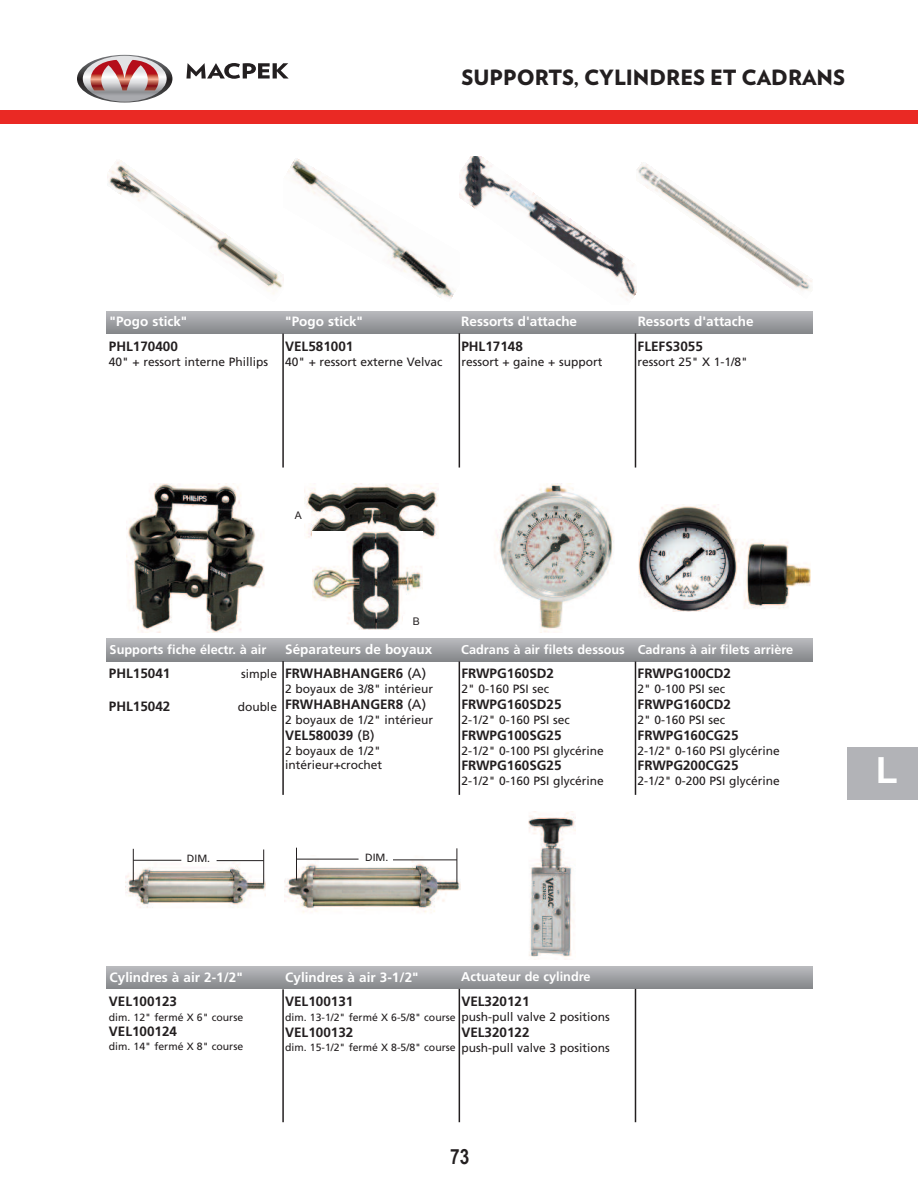
<style>
.page{position:relative;width:918px;height:1188px;background:#fff}
.page>*{position:absolute;margin:0;border:0;box-sizing:border-box;transform-origin:0 0}
.t1{font:700 36px "Arial";color:#fff}
.t2{font:900 21px "Verlag";color:#231f20}
.t3{font:700 21px "Arial Narrow";color:#231f20}
.t4{font:700 13.5px "Frutiger";color:#231f20}
.t5{font:700 13.5px "Frutiger";color:#fff}
.t6{font:700 12.75px "Frutiger";color:#fff}
.t7{font:12px/14.4px "Frutiger";color:#231f20}
.t8{font:10.5px "Frutiger";color:#231f20}
.t9{font:10.5px "Arial";color:#231f20}
.s1{font-weight:400}
</style>
<div class="page">
<img style="left:125px;top:861px;width:141px;height:47px">
<img style="left:107px;top:159px;width:353px;height:140px">
<img style="left:460px;top:156px;width:176px;height:143px">
<img style="left:636px;top:162px;width:176px;height:131px">
<div style="left:107px;top:311px;width:706px;height:22px;background:linear-gradient(to bottom,#b8b9bd,#888a8e)"></div>
<img style="left:126px;top:484px;width:138px;height:148px">
<img style="left:496px;top:484px;width:118px;height:148px">
<div style="left:107px;top:639px;width:706px;height:22px;background:linear-gradient(to bottom,#b7b8bc,#888a8d)"></div>
<img style="left:528px;top:812px;width:47px;height:148px">
<div style="left:107px;top:967px;width:706px;height:22px;background:linear-gradient(to bottom,#b8b8bd,#87898c)"></div>
<hr style="left:282px;top:334px;width:2px;height:134px;background:#231f20">
<hr style="left:459px;top:333px;width:1px;height:135px;background:#231f20">
<hr style="left:635px;top:333px;width:1px;height:135px;background:#231f20">
<hr style="left:282px;top:661px;width:2px;height:134px;background:#231f20">
<hr style="left:459px;top:662px;width:1px;height:133px;background:#231f20">
<hr style="left:635px;top:662px;width:1px;height:133px;background:#231f20">
<hr style="left:282px;top:989px;width:2px;height:133px;background:#231f20">
<hr style="left:459px;top:989px;width:1px;height:133px;background:#231f20">
<hr style="left:635px;top:989px;width:1px;height:133px;background:#231f20">
<img style="left:305px;top:484px;width:134px;height:54px">
<div style="left:0;top:110px;width:918px;height:13px;background:#ea2924"></div>
<img style="left:312px;top:532px;width:110px;height:97px">
<div style="left:404px;top:616px;width:25px;height:14px;background:#fff"></div>
<div style="left:286px;top:510px;width:25px;height:13px;background:#fff"></div>
<img style="left:638px;top:506px;width:172px;height:105px">
<img style="left:285px;top:855px;width:176px;height:58px">
<hr style="left:263px;top:850px;width:1px;height:34px;background:#231f20">
<hr style="left:217px;top:860px;width:47px;height:1px;background:#231f20">
<hr style="left:133px;top:860px;width:48px;height:1px;background:#231f20">
<hr style="left:133px;top:849px;width:1px;height:32px;background:#231f20">
<hr style="left:457px;top:848px;width:1px;height:35px;background:#231f20">
<hr style="left:393px;top:860px;width:64px;height:1px;background:#231f20">
<hr style="left:297px;top:859px;width:62px;height:1px;background:#231f20">
<hr style="left:296px;top:848px;width:1px;height:32px;background:#231f20">
<svg style="left:77px;top:55px;width:95px;height:48px"></svg>
<svg style="left:186px;top:63px;width:103px;height:16px"></svg>
<div style="left:847px;top:747px;width:71px;height:53px;background:#b2b3b7"></div>
<h2 class="t2" style="left:462px;top:69px;width:385px">SUPPORTS, CYLINDRES ET CADRANS</h2>
<p class="t5" style="left:110px;top:316px;width:79px">"Pogo stick"</p>
<p class="t5" style="left:285px;top:316px;width:79px">"Pogo stick"</p>
<p class="t5" style="left:461px;top:316px;width:117px">Ressorts d'attache</p>
<p class="t5" style="left:638px;top:316px;width:117px">Ressorts d'attache</p>
<p class="t4" style="left:109px;top:341px;width:71px">PHL170400</p>
<p class="t7" style="left:109px;top:355px;width:161px">40" + ressort interne Phillips</p>
<p class="t4" style="left:285px;top:341px;width:70px">VEL581001</p>
<p class="t7" style="left:285px;top:355px;width:159px">40" + ressort externe Velvac</p>
<p class="t4" style="left:461px;top:341px;width:63px">PHL17148</p>
<p class="t7" style="left:461px;top:355px;width:143px">ressort + gaine + support</p>
<p class="t4" style="left:638px;top:341px;width:67px">FLEFS3055</p>
<p class="t7" style="left:638px;top:355px;width:112px">ressort 25" X 1-1/8"</p>
<p class="t9" style="left:295px;top:509px;width:9px">A</p>
<p class="t9" style="left:413px;top:616px;width:9px">B</p>
<p class="t6" style="left:110px;top:644px;width:158px">Supports fiche électr. à air</p>
<p class="t5" style="left:285px;top:644px;width:149px">Séparateurs de boyaux</p>
<p class="t6" style="left:461px;top:644px;width:334px">Cadrans à air filets dessous Cadrans à air filets arrière</p>
<p class="t4" style="left:109px;top:668px;width:63px">PHL15041</p>
<p class="t7" style="left:241px;top:668px;width:38px">simple</p>
<p class="t4" style="left:109px;top:701px;width:63px">PHL15042</p>
<p class="t7" style="left:238px;top:700px;width:41px">double</p>
<p class="t4" style="left:285px;top:668px;width:143px">FRWHABHANGER6 <span class="s1">(A)</span></p>
<p class="t7" style="left:285px;top:683px;width:150px">2 boyaux de 3/8" intérieur</p>
<p class="t4" style="left:285px;top:699px;width:143px">FRWHABHANGER8 <span class="s1">(A)</span></p>
<p class="t7" style="left:285px;top:714px;width:150px">2 boyaux de 1/2" intérieur</p>
<p class="t4" style="left:285px;top:729px;width:91px">VEL580039 <span class="s1">(B)</span></p>
<p class="t7" style="left:285px;top:744px;width:99px">2 boyaux de 1/2" intérieur+crochet</p>
<p class="t8" style="left:187px;top:854px;width:25px">DIM.</p>
<p class="t8" style="left:365px;top:853px;width:25px">DIM.</p>
<p class="t4" style="left:461px;top:668px;width:94px">FRWPG160SD2</p>
<p class="t7" style="left:461px;top:683px;width:89px">2" 0-160 PSI sec</p>
<p class="t4" style="left:461px;top:699px;width:102px">FRWPG160SD25</p>
<p class="t7" style="left:461px;top:714px;width:110px">2-1/2" 0-160 PSI sec</p>
<p class="t4" style="left:461px;top:729px;width:102px">FRWPG100SG25</p>
<p class="t7" style="left:461px;top:744px;width:144px">2-1/2" 0-100 PSI glycérine</p>
<p class="t4" style="left:461px;top:760px;width:102px">FRWPG160SG25</p>
<p class="t7" style="left:461px;top:775px;width:144px">2-1/2" 0-160 PSI glycérine</p>
<p class="t4" style="left:638px;top:668px;width:95px">FRWPG100CD2</p>
<p class="t7" style="left:638px;top:683px;width:89px">2" 0-100 PSI sec</p>
<p class="t4" style="left:638px;top:699px;width:95px">FRWPG160CD2</p>
<p class="t7" style="left:638px;top:714px;width:89px">2" 0-160 PSI sec</p>
<p class="t4" style="left:638px;top:729px;width:103px">FRWPG160CG25</p>
<p class="t7" style="left:638px;top:744px;width:144px">2-1/2" 0-160 PSI glycérine</p>
<p class="t4" style="left:638px;top:760px;width:103px">FRWPG200CG25</p>
<p class="t7" style="left:638px;top:775px;width:144px">2-1/2" 0-200 PSI glycérine</p>
<p class="t5" style="left:110px;top:971px;width:135px">Cylindres à air 2-1/2"</p>
<p class="t5" style="left:285px;top:971px;width:135px">Cylindres à air 3-1/2"</p>
<p class="t6" style="left:461px;top:972px;width:131px">Actuateur de cylindre</p>
<p class="t4" style="left:109px;top:996px;width:70px">VEL100123</p>
<p class="t8" style="left:109px;top:1013px;width:136px">dim. 12" fermé X 6" course</p>
<p class="t4" style="left:109px;top:1026px;width:70px">VEL100124</p>
<p class="t8" style="left:109px;top:1042px;width:136px">dim. 14" fermé X 8" course</p>
<p class="t4" style="left:285px;top:996px;width:70px">VEL100131</p>
<p class="t8" style="left:285px;top:1013px;width:172px">dim. 13-1/2" fermé X 6-5/8" course</p>
<p class="t4" style="left:285px;top:1027px;width:70px">VEL100132</p>
<p class="t8" style="left:285px;top:1043px;width:172px">dim. 15-1/2" fermé X 8-5/8" course</p>
<p class="t4" style="left:461px;top:996px;width:70px">VEL320121</p>
<p class="t7" style="left:461px;top:1011px;width:150px">push-pull valve 2 positions</p>
<p class="t4" style="left:461px;top:1027px;width:70px">VEL320122</p>
<p class="t7" style="left:461px;top:1041px;width:150px">push-pull valve 3 positions</p>
<h2 class="t3" style="left:450px;top:1144px;width:21px">73</h2>
<h1 class="t1" style="left:876px;top:751px;width:23px">L</h1>
</div>
